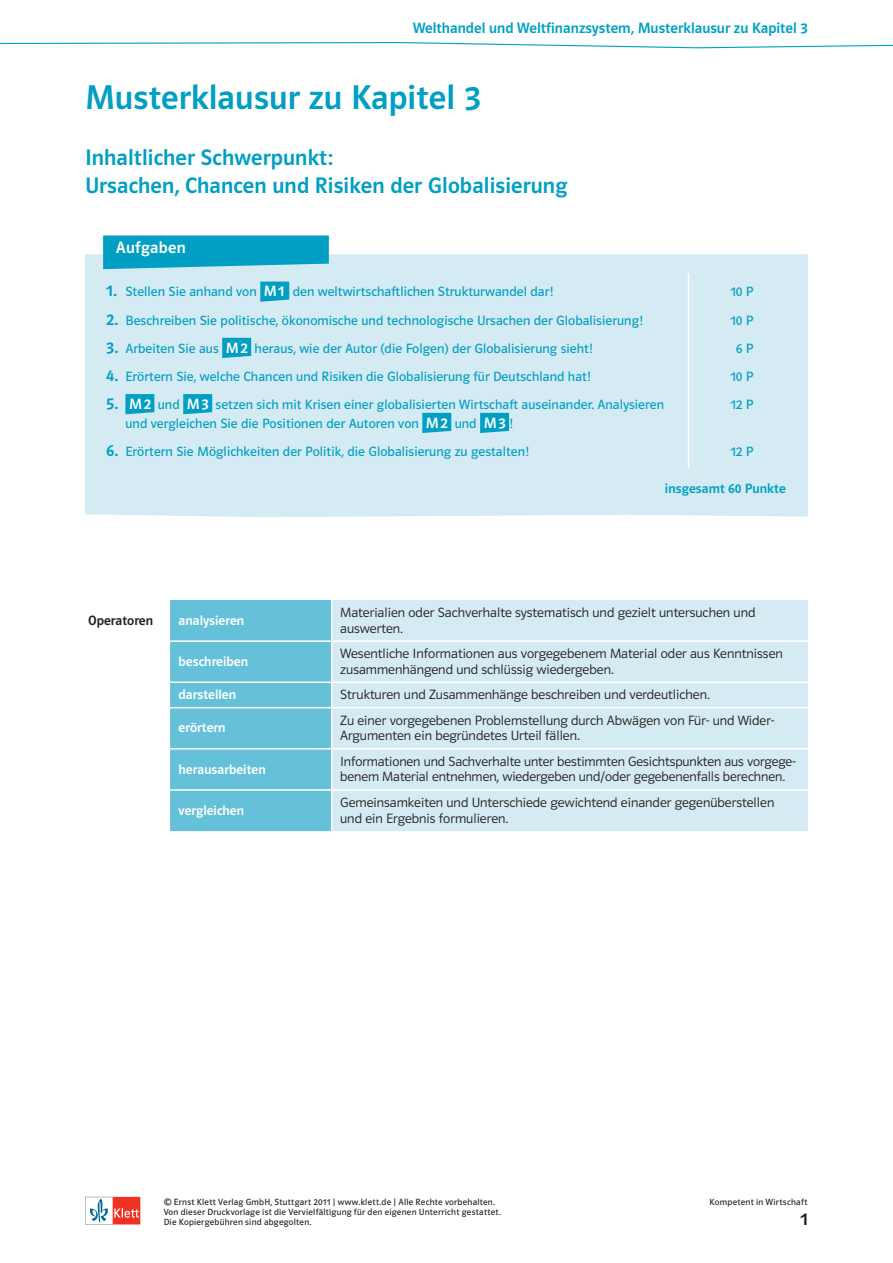
<style>
.page{position:relative;width:893px;height:1263px;background:#fff}
.page>*{position:absolute;margin:0;border:0;box-sizing:border-box;transform-origin:0 0}
.t1{font:34.5px "Polo ST11 K Krftg";letter-spacing:.005em;color:#009fc3}
.t2{font:22.5px/28.2px "Polo ST11 K Krftg";letter-spacing:.005em;color:#009fc3}
.t3{font:18px "Polo ST11 K Krftg";color:#231f20}
.t4{font:16.5px "Polo ST11 K Krftg";letter-spacing:.02em;color:#fff}
.t5{font:15px "Polo ST11 K Krftg";color:#009fc3}
.t6{font:13.5px/15.8px "Polo ST11 K Leicht";color:#231f20}
.t7{font:13.5px/28px "Polo ST11 K Buch";letter-spacing:.005em;color:#009fc3}
.t8{font:13.5px "Polo ST11 K Krftg";color:#fff}
.t9{font:13.5px "Polo ST11 K Krftg";letter-spacing:.005em;color:#009fc3}
.t10{font:13.5px "Polo ST11 K Krftg";color:#231f20}
.t11{font:9px/10.2px "Polo ST11 K Buch";letter-spacing:.025em;color:#231f20}
.s1{font-family:"Polo ST11 K Krftg";font-size:16.5px}
.s2{font-family:"Polo ST11 K Krftg";font-size:15px;color:#fff}
</style>
<div class="page">
<svg style="left:0;top:42px;width:893px;height:7px"></svg>
<svg style="left:85px;top:1197px;width:55px;height:27px"></svg>
<div style="left:332px;top:600px;width:476px;height:231px;background:#d5ebf3"></div>
<hr style="left:332px;top:640px;width:476px;height:2px;background:#fff">
<hr style="left:332px;top:681px;width:476px;height:2px;background:#fff">
<hr style="left:332px;top:707px;width:476px;height:1px;background:#fff">
<hr style="left:332px;top:748px;width:476px;height:1px;background:#fff">
<hr style="left:332px;top:789px;width:476px;height:2px;background:#fff">
<div style="left:170px;top:600px;width:161px;height:231px;background:#64c1d9"></div>
<hr style="left:170px;top:640px;width:162px;height:2px;background:#fff">
<hr style="left:170px;top:681px;width:162px;height:2px;background:#fff">
<hr style="left:170px;top:707px;width:162px;height:1px;background:#fff">
<hr style="left:170px;top:748px;width:162px;height:1px;background:#fff">
<hr style="left:170px;top:789px;width:162px;height:2px;background:#fff">
<div style="left:85px;top:254px;width:723px;height:263px;background:#d5ebf3"></div>
<div style="left:85px;top:273px;width:702px;height:229px;background:#d5ebf3"></div>
<hr style="left:688px;top:273px;width:1px;height:196px;background:#fff">
<svg style="left:260px;top:282px;width:29px;height:20px"></svg>
<svg style="left:222px;top:338px;width:29px;height:20px"></svg>
<svg style="left:125px;top:394px;width:29px;height:20px"></svg>
<svg style="left:183px;top:394px;width:29px;height:20px"></svg>
<svg style="left:422px;top:413px;width:29px;height:20px"></svg>
<svg style="left:480px;top:413px;width:29px;height:20px"></svg>
<svg style="left:103px;top:235px;width:226px;height:34px;background:#14a6c7"></svg>
<p class="t5" style="left:413px;top:20px;width:397px">Welthandel und Weltfinanzsystem, Musterklausur zu Kapitel 3</p>
<h1 class="t1" style="left:85px;top:78px;width:397px">Musterklausur zu Kapitel 3</h1>
<h2 class="t2" style="left:85px;top:144px;width:484px">Inhaltlicher Schwerpunkt:<br>Ursachen, Chancen und Risiken der Globalisierung</h2>
<p class="t4" style="left:116px;top:239px;width:72px">Aufgaben</p>
<p class="t7" style="left:106px;top:278px;width:448px"><span class="s1">1.</span> Stellen Sie anhand von <span class="s2">M1</span> den weltwirtschaftlichen Strukturwandel dar!</p>
<p class="t7" style="left:106px;top:306px;width:538px"><span class="s1">2.</span> Beschreiben Sie politische, ökonomische und technologische Ursachen der Globalisierung!</p>
<p class="t7" style="left:106px;top:334px;width:488px"><span class="s1">3.</span> Arbeiten Sie aus <span class="s2">M2</span> heraus, wie der Autor (die Folgen) der Globalisierung sieht!</p>
<p class="t7" style="left:106px;top:362px;width:486px"><span class="s1">4.</span> Erörtern Sie, welche Chancen und Risiken die Globalisierung für Deutschland hat!</p>
<p class="t7" style="left:125px;top:395px;width:540px;line-height:18.8px;text-indent:-19px"><span class="s1">5.</span> <span class="s2">M2</span> und <span class="s2">M3</span> setzen sich mit Krisen einer globalisierten Wirtschaft auseinander. Analysieren und vergleichen Sie die Positionen der Autoren von <span class="s2">M2</span> und <span class="s2">M3</span> !</p>
<p class="t7" style="left:106px;top:437px;width:424px"><span class="s1">6.</span> Erörtern Sie Möglichkeiten der Politik, die Globalisierung zu gestalten!</p>
<p class="t7" style="left:730px;top:278px;width:24px;text-align:center">10 P<br>10 P<br>6 P<br>10 P<br>12 P</p>
<p class="t7" style="left:730px;top:437px;width:24px">12 P</p>
<p class="t9" style="left:665px;top:481px;width:122px">insgesamt 60 Punkte</p>
<p class="t10" style="left:88px;top:613px;width:66px">Operatoren</p>
<p class="t8" style="left:179px;top:613px;width:67px">analysieren</p>
<p class="t6" style="left:340px;top:605px;width:417px">Materialien oder Sachverhalte systematisch und gezielt untersuchen und auswerten.</p>
<p class="t8" style="left:179px;top:654px;width:71px">beschreiben</p>
<p class="t6" style="left:340px;top:646px;width:444px">Wesentliche Informationen aus vorgegebenem Material oder aus Kenntnissen zusammenhängend und schlüssig wiedergeben.</p>
<p class="t8" style="left:179px;top:687px;width:59px">darstellen</p>
<p class="t6" style="left:340px;top:687px;width:371px">Strukturen und Zusammenhänge beschreiben und verdeutlichen.</p>
<p class="t8" style="left:179px;top:720px;width:49px">erörtern</p>
<p class="t6" style="left:340px;top:712px;width:436px">Zu einer vorgegebenen Problemstellung durch Abwägen von Für- und Wider-<br>Argumenten ein begründetes Urteil fällen.</p>
<p class="t8" style="left:179px;top:762px;width:89px">herausarbeiten</p>
<p class="t6" style="left:340px;top:753px;width:457px">Informationen und Sachverhalte unter bestimmten Gesichtspunkten aus vorgege&shy;benem Material entnehmen, wiedergeben und/oder gegebenenfalls berechnen.</p>
<p class="t8" style="left:179px;top:803px;width:67px">vergleichen</p>
<p class="t6" style="left:340px;top:794px;width:436px">Gemeinsamkeiten und Unterschiede gewichtend einander gegenüberstellen und ein Ergebnis formulieren.</p>
<p class="t11" style="left:164px;top:1196px;width:333px">© Ernst Klett Verlag GmbH, Stuttgart 2011 | www.klett.de | Alle Rechte vorbehalten.</p>
<p class="t11" style="left:710px;top:1196px;width:99px">Kompetent in Wirtschaft</p>
<p class="t11" style="left:164px;top:1207px;width:339px">Von dieser Druckvorlage ist die Vervielfältigung für den eigenen Unterricht gestattet.<br>Die Kopiergebühren sind abgegolten.</p>
<h3 class="t3" style="left:800px;top:1209px;width:9px">1</h3>
</div>
